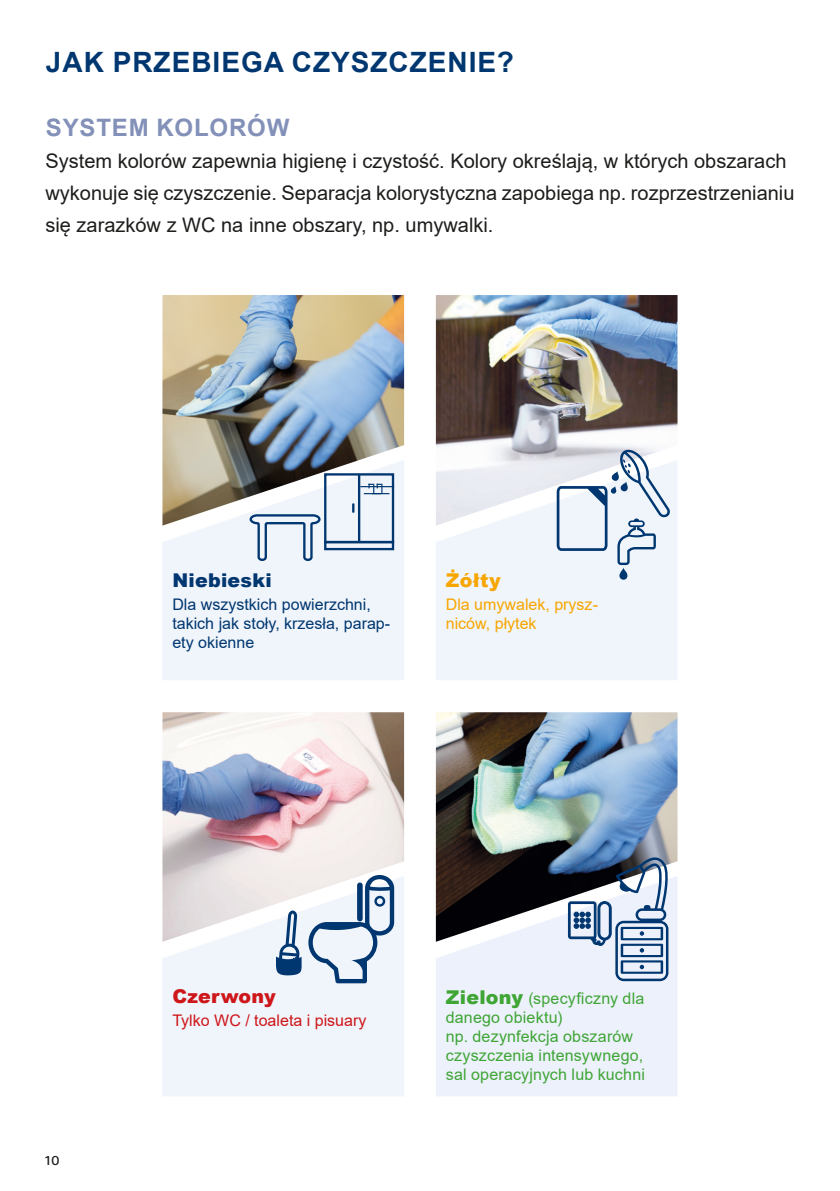
<style>
.page{position:relative;width:840px;height:1191px;background:#fff}
.page>*{position:absolute;margin:0;border:0;box-sizing:border-box;transform-origin:0 0}
.Kapitel_Headline{font:700 28px "Arial";letter-spacing:.035em;color:#003770}
.Kapitel_Subhead{font:700 24px "Arial";letter-spacing:.035em;color:#8391b9}
.Fließtext{font:20px/32px "Arial";color:#1d1d1b}
.Headline{font:900 19px "Arial";letter-spacing:.015em;color:#003770}
.Headline-2{font:900 19px "Arial";letter-spacing:.01em;color:#cd171a}
.Headline-3{font:900 19px "Arial";letter-spacing:.03em;color:#f7a600}
.Headline-4{font:16px/19.2px "Arial";letter-spacing:.01em;color:#3fa535}
.t1{font:16px/19.2px "Arial";color:#003770}
.t2{font:16px/19.2px "Arial";color:#f7a600}
.t3{font:16px "Arial";color:#cd171a}
.t4{font:16px "Fago OT";color:#1d1d1b}
.s1{font-weight:900;font-size:19px}
</style>
<div class="page">
<img style="left:435px;top:712px;width:242px;height:164px">
<svg style="left:435px;top:876px;width:242px;height:220px;background:#ced2da"></svg>
<svg style="left:567px;top:857px;width:103px;height:124px;background:#96a7bd"></svg>
<img style="left:162px;top:295px;width:242px;height:165px">
<svg style="left:162px;top:460px;width:242px;height:220px;fill:#f0f4fb"></svg>
<div style="left:324px;top:473px;width:70px;height:70px;border:2px solid #003770"></div>
<hr style="left:358px;top:474px;width:2px;height:68px;background:#003770">
<svg style="left:352px;top:503px;width:2px;height:10px"></svg>
<div style="left:324px;top:541px;width:70px;height:9px;border:2px solid #003770"></div>
<hr style="left:360px;top:486px;width:34px;height:1px;background:#003770">
<svg style="left:363px;top:484px;width:26px;height:10px"></svg>
<svg style="left:248px;top:513px;width:73px;height:49px"></svg>
<img style="left:435px;top:295px;width:242px;height:165px">
<svg style="left:436px;top:460px;width:241px;height:220px;fill:#f0f4fb"></svg>
<svg style="left:556px;top:449px;width:114px;height:131px"></svg>
<img style="left:162px;top:712px;width:242px;height:164px">
<svg style="left:162px;top:876px;width:242px;height:220px;fill:#f0f4fb"></svg>
<svg style="left:276px;top:875px;width:118px;height:108px"></svg>
<p class="Kapitel_Headline" style="left:46px;top:42px;width:469px">JAK PRZEBIEGA CZYSZCZENIE?</p>
<p class="Kapitel_Subhead" style="left:46px;top:111px;width:245px">SYSTEM KOLORÓW</p>
<p class="Fließtext" style="left:45px;top:145px;width:742px">System kolorów zapewnia higienę i czystość. Kolory określają, w których obszarach</p>
<p class="Fließtext" style="left:45px;top:177px;width:750px">wykonuje się czyszczenie. Separacja kolorystyczna zapobiega np. rozprzestrzenianiu się zarazków z WC na inne obszary, np. umywalki.</p>
<p class="Headline" style="left:172px;top:566px;width:101px">Niebieski</p>
<p class="t1" style="left:172px;top:594px;width:219px">Dla wszystkich powierzchni, takich jak stoły, krzesła, parap&shy;ety okienne</p>
<p class="Headline-3" style="left:445px;top:566px;width:56px">Żółty</p>
<p class="t2" style="left:445px;top:594px;width:154px">Dla umywalek, prysz&shy;niców, płytek</p>
<p class="t4" style="left:45px;top:1150px;width:16px">10</p>
<p class="Headline-2" style="left:172px;top:982px;width:105px">Czerwony</p>
<p class="t3" style="left:172px;top:1009px;width:195px">Tylko WC / toaleta i pisuary</p>
<p class="Headline-4" style="left:445px;top:988px;width:200px"><span class="s1">Zielony</span> (specyficzny dla danego obiektu)</p>
<p class="Headline-4" style="left:445px;top:1026px;width:200px">np. dezynfekcja obszarów czyszczenia intensywnego, sal operacyjnych lub kuchni</p>
</div>
